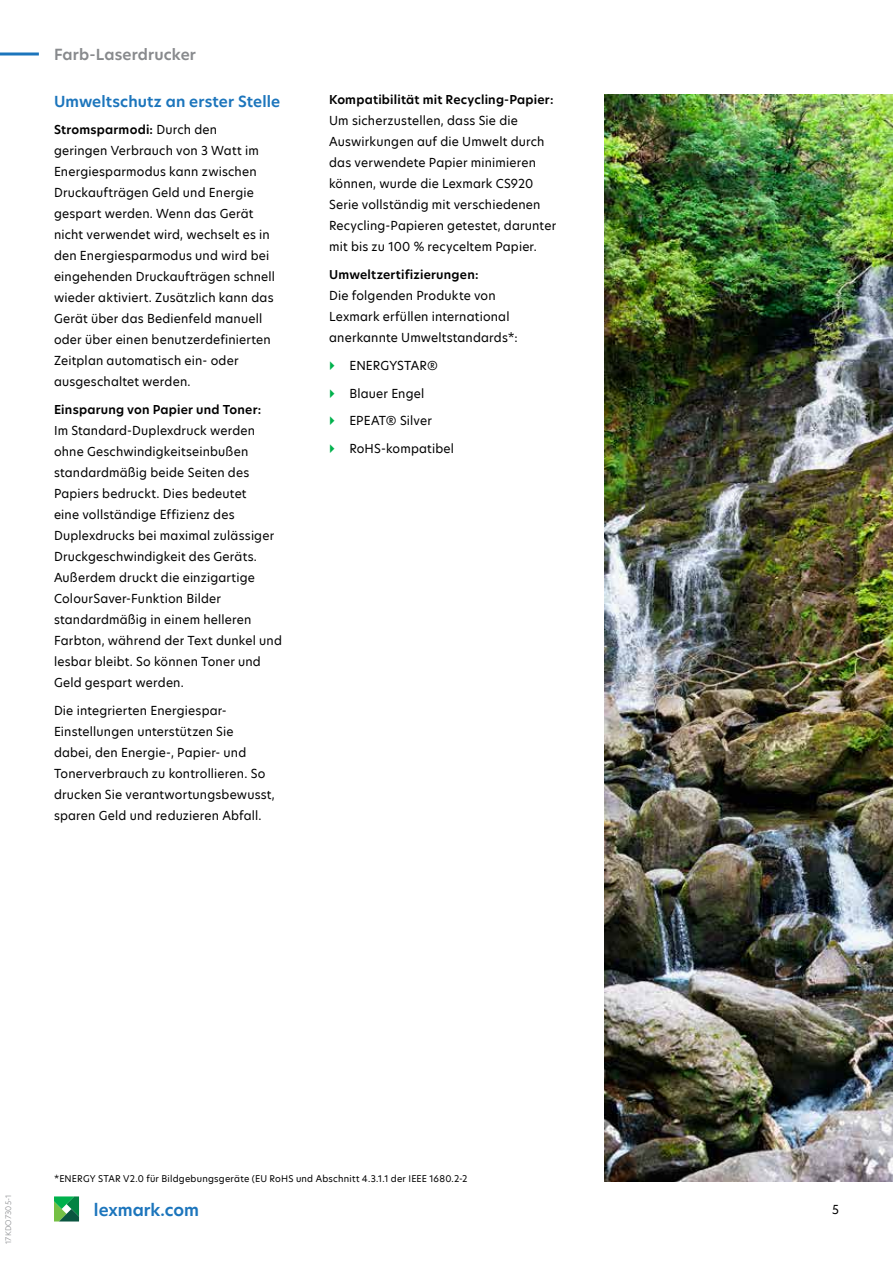
<style>
.page{position:relative;width:893px;height:1263px;background:#fff}
.page>*{position:absolute;margin:0;border:0;box-sizing:border-box;transform-origin:0 0}
.t1{font:600 16.5px "TP Hero";color:#1c75bc}
.t2{font:600 15px "TP Hero";letter-spacing:.01em;color:#1c75bc}
.t3{font:600 15px "TP Hero";letter-spacing:.01em;color:#888a8d}
.t4{font:12px/21px "TP Hero";letter-spacing:.015em;color:#000}
.t5{font:600 12px "TP Hero";letter-spacing:.015em;color:#000}
.t6{font:9px "TP Hero";letter-spacing:.025em;color:#000}
.t7{font:300 7.5px "TP Hero";letter-spacing:.025em;color:#888a8d}
.s1{font-weight:600}
</style>
<div class="page">
<hr style="left:0;top:52px;width:39px;height:3px;background:#1c75bc">
<svg style="left:54px;top:1196px;width:25px;height:25px"></svg>
<img style="left:604px;top:95px;width:289px;height:1087px">
<p class="t3" style="left:54px;top:44px;width:144px">Farb-Laserdrucker</p>
<p class="t2" style="left:54px;top:91px;width:228px">Umweltschutz an erster Stelle</p>
<p class="t4" style="left:54px;top:119px;width:223px"><span class="s1">Stromsparmodi:</span> Durch den<br>geringen Verbrauch von 3 Watt im Energiesparmodus kann zwischen Druckaufträgen Geld und Energie gespart werden. Wenn das Gerät nicht verwendet wird, wechselt es in den Energiesparmodus und wird bei eingehenden Druckaufträgen schnell wieder aktiviert. Zusätzlich kann das Gerät über das Bedienfeld manuell oder über einen benutzerdefinierten Zeitplan automatisch ein- oder ausgeschaltet werden.</p>
<p class="t5" style="left:54px;top:401px;width:209px">Einsparung von Papier und Toner:</p>
<p class="t4" style="left:54px;top:420px;width:229px">Im Standard-Duplexdruck werden ohne Geschwindigkeitseinbußen standardmäßig beide Seiten des<br>Papiers bedruckt. Dies bedeutet<br>eine vollständige Effizienz des<br>Duplexdrucks bei maximal zulässiger<br>Druckgeschwindigkeit des Geräts.<br>Außerdem druckt die einzigartige<br>ColourSaver-Funktion Bilder standardmäßig in einem helleren<br>Farbton, während der Text dunkel und lesbar bleibt. So können Toner und<br>Geld gespart werden.</p>
<p class="t4" style="left:54px;top:700px;width:222px">Die integrierten Energiespar-Einstellungen unterstützen Sie<br>dabei, den Energie-, Papier- und Tonerverbrauch zu kontrollieren. So drucken Sie verantwortungsbewusst, sparen Geld und reduzieren Abfall.</p>
<p class="t5" style="left:329px;top:92px;width:226px">Kompatibilität mit Recycling-Papier:</p>
<p class="t4" style="left:329px;top:110px;width:229px">Um sicherzustellen, dass Sie die Auswirkungen auf die Umwelt durch das verwendete Papier minimieren können, wurde die Lexmark CS920<br>Serie vollständig mit verschiedenen Recycling-Papieren getestet, darunter mit bis zu 100 % recyceltem Papier.</p>
<p class="t5" style="left:329px;top:266px;width:151px">Umweltzertifizierungen:</p>
<p class="t4" style="left:329px;top:285px;width:190px">Die folgenden Produkte von<br>Lexmark erfüllen international anerkannte Umweltstandards*:</p>
<p class="t4" style="left:349px;top:355px;width:90px">ENERGYSTAR®</p>
<p class="t4" style="left:349px;top:382px;width:76px">Blauer Engel</p>
<p class="t4" style="left:349px;top:410px;width:84px">EPEAT® Silver</p>
<p class="t4" style="left:349px;top:438px;width:106px">RoHS-kompatibel</p>
<p class="t7" style="left:3px;top:1244px;width:50px;rotate:-90deg">17KDO7305-1</p>
<p class="t6" style="left:54px;top:1172px;width:415px">*ENERGY STAR V2.0 für Bildgebungsgeräte (EU RoHS und Abschnitt 4.3.1.1 der IEEE 1680.2-2</p>
<h1 class="t1" style="left:94px;top:1198px;width:106px">lexmark.com</h1>
<p class="t4" style="left:832px;top:1199px;width:8px">5</p>
</div>
